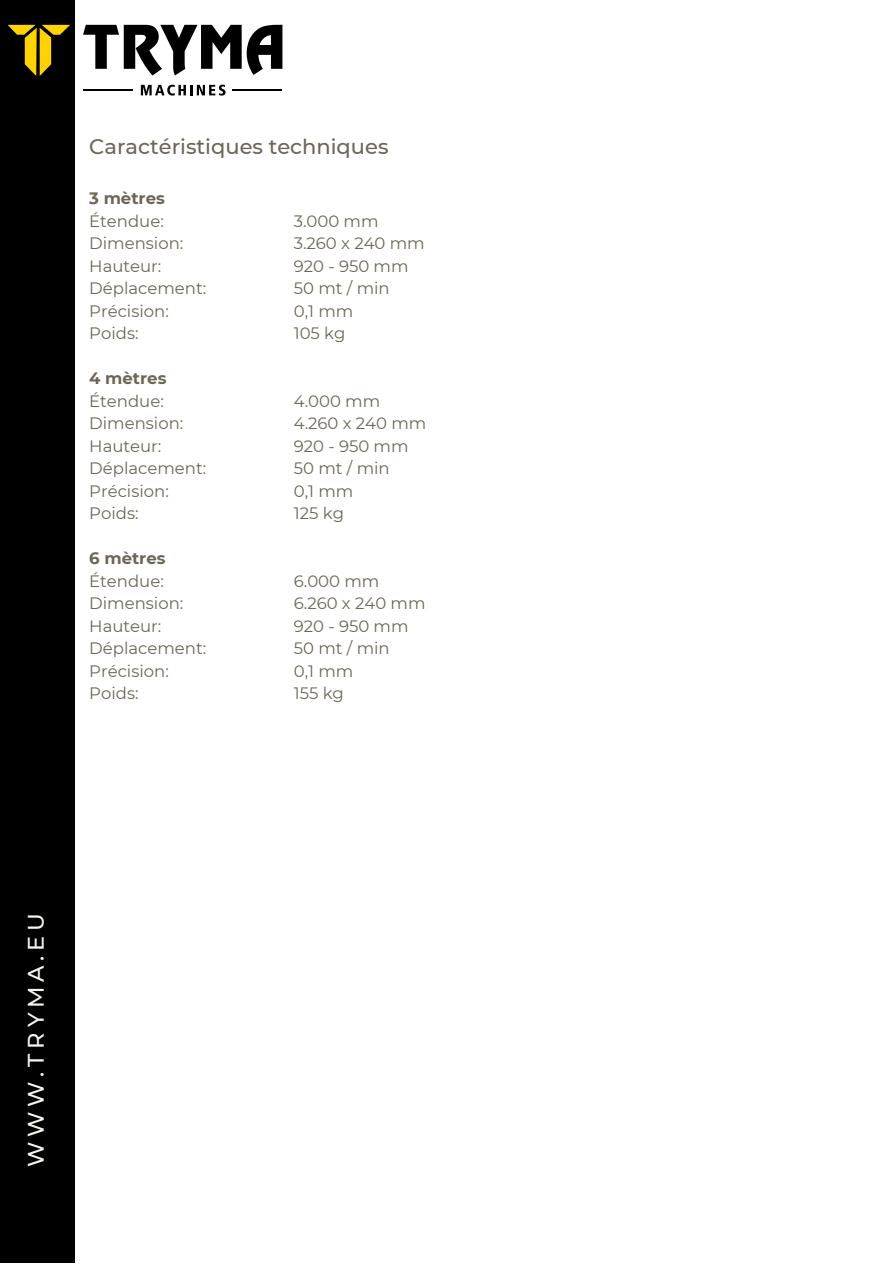
<style>
.page{position:relative;width:893px;height:1264px;background:#fff}
.page>*{position:absolute;margin:0;border:0;box-sizing:border-box;transform-origin:0 0}
.t1{font:500 22.5px "Montserrat";letter-spacing:.215em;color:#f6f4ef}
.t2{font:500 21px "Montserrat";color:#6b6657}
.t3{font:16.5px "Montserrat";color:#6b6657}
.t4{font:700 16.5px "Montserrat";color:#6b6657}
</style>
<div class="page">
<div style="left:0;top:0;width:74px;height:1262px;background:#000"></div>
<svg style="left:83px;top:25px;width:199px;height:50px"></svg>
<svg style="left:8px;top:25px;width:62px;height:51px"></svg>
<svg style="left:141px;top:85px;width:84px;height:11px"></svg>
<hr style="left:83px;top:89px;width:50px;height:2px;background:#000">
<hr style="left:232px;top:89px;width:50px;height:2px;background:#000">
<p class="t2" style="left:89px;top:133px;width:301px">Caractéristiques techniques</p>
<p class="t4" style="left:89px;top:188px;width:77px">3 mètres</p>
<p class="t3" style="left:89px;top:211px;width:76px">Étendue:</p>
<p class="t3" style="left:89px;top:233px;width:96px">Dimension:</p>
<p class="t3" style="left:89px;top:256px;width:74px">Hauteur:</p>
<p class="t3" style="left:89px;top:278px;width:118px">Déplacement:</p>
<p class="t3" style="left:89px;top:301px;width:81px">Précision:</p>
<p class="t3" style="left:89px;top:323px;width:51px">Poids:</p>
<p class="t4" style="left:89px;top:368px;width:79px">4 mètres</p>
<p class="t3" style="left:89px;top:390px;width:76px">Étendue:</p>
<p class="t3" style="left:89px;top:413px;width:96px">Dimension:</p>
<p class="t3" style="left:89px;top:435px;width:74px">Hauteur:</p>
<p class="t3" style="left:89px;top:458px;width:118px">Déplacement:</p>
<p class="t3" style="left:89px;top:480px;width:81px">Précision:</p>
<p class="t3" style="left:89px;top:503px;width:51px">Poids:</p>
<p class="t4" style="left:89px;top:548px;width:78px">6 mètres</p>
<p class="t3" style="left:89px;top:570px;width:76px">Étendue:</p>
<p class="t3" style="left:89px;top:593px;width:96px">Dimension:</p>
<p class="t3" style="left:89px;top:615px;width:74px">Hauteur:</p>
<p class="t3" style="left:89px;top:638px;width:118px">Déplacement:</p>
<p class="t3" style="left:89px;top:660px;width:81px">Précision:</p>
<p class="t3" style="left:89px;top:683px;width:51px">Poids:</p>
<p class="t3" style="left:294px;top:211px;width:86px">3.000 mm</p>
<p class="t3" style="left:294px;top:233px;width:132px">3.260 x 240 mm</p>
<p class="t3" style="left:294px;top:256px;width:116px">920 - 950 mm</p>
<p class="t3" style="left:294px;top:278px;width:97px">50 mt / min</p>
<p class="t3" style="left:294px;top:301px;width:61px">0,1 mm</p>
<p class="t3" style="left:294px;top:323px;width:53px">105 kg</p>
<p class="t3" style="left:294px;top:390px;width:88px">4.000 mm</p>
<p class="t3" style="left:294px;top:413px;width:134px">4.260 x 240 mm</p>
<p class="t3" style="left:294px;top:435px;width:116px">920 - 950 mm</p>
<p class="t3" style="left:294px;top:458px;width:97px">50 mt / min</p>
<p class="t3" style="left:294px;top:480px;width:61px">0,1 mm</p>
<p class="t3" style="left:294px;top:503px;width:52px">125 kg</p>
<p class="t3" style="left:294px;top:570px;width:87px">6.000 mm</p>
<p class="t3" style="left:294px;top:593px;width:133px">6.260 x 240 mm</p>
<p class="t3" style="left:294px;top:615px;width:116px">920 - 950 mm</p>
<p class="t3" style="left:294px;top:638px;width:97px">50 mt / min</p>
<p class="t3" style="left:294px;top:660px;width:61px">0,1 mm</p>
<p class="t3" style="left:294px;top:683px;width:52px">155 kg</p>
<p class="t1" style="left:22px;top:1166px;width:255px;rotate:-90deg">WWW.TRYMA.EU</p>
</div>
